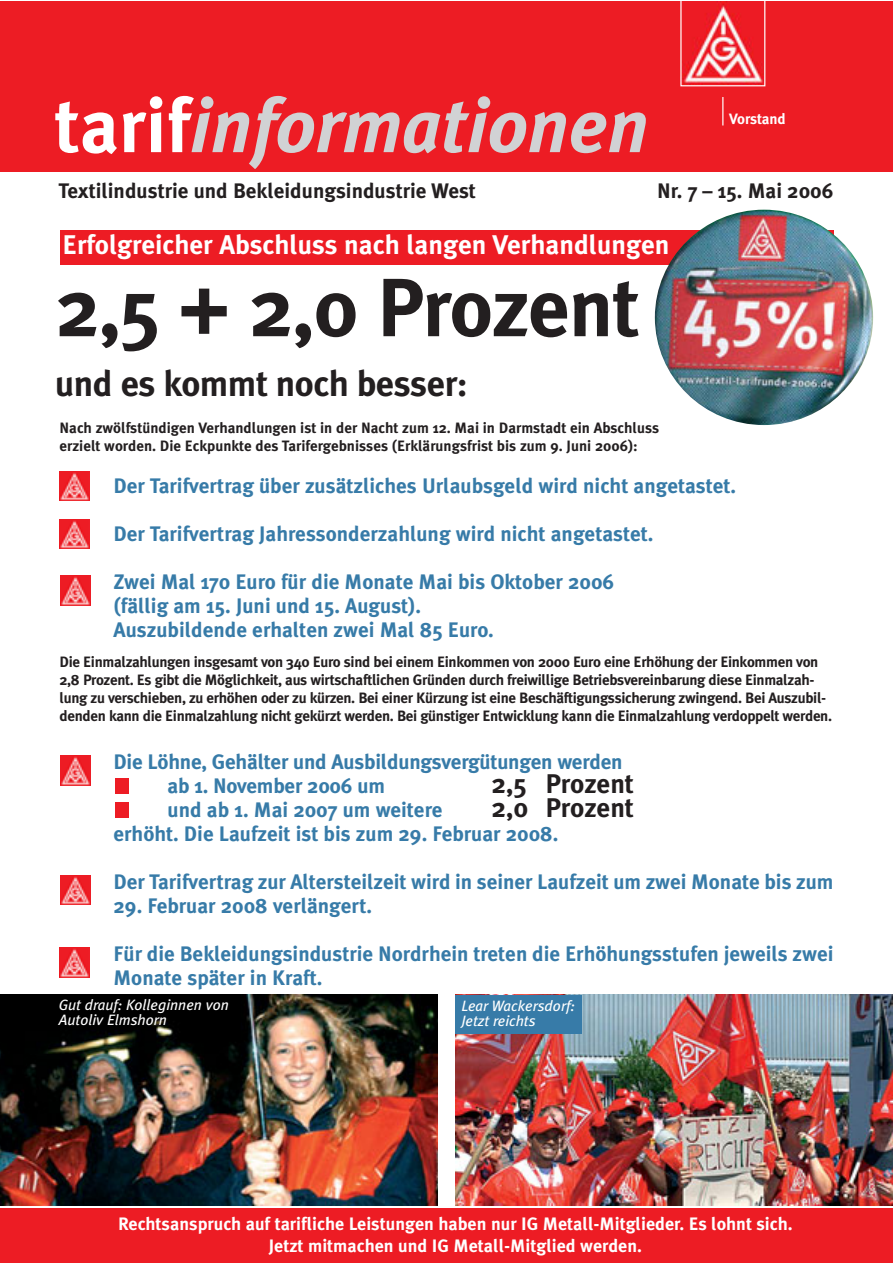
<style>
.page{position:relative;width:893px;height:1263px;background:#fff}
.page>*{position:absolute;margin:0;border:0;box-sizing:border-box;transform-origin:0 0}
.t1{font:700 82.5px "Meta Plus";letter-spacing:-.015em;color:#231f20}
.t2{font:italic 700 75.9px "Meta Plus";color:#d1d2d4}
.t3{font:700 36px "Meta Plus";letter-spacing:-.015em;color:#231f20}
.t4{font:700 27px "Meta Plus";color:#fff}
.t5{font:700 27px "Meta Plus";letter-spacing:-.005em;color:#231f20}
.t6{font:700 21px/24px "Meta Plus";color:#377ba8}
.t7{font:700 21px "Meta Plus";color:#231f20}
.t8{font:700 18px/22.5px "Meta Plus";color:#fff;text-align:center}
.t9{font:700 15px/18px "Meta Plus";letter-spacing:-.02em;color:#231f20}
.t10{font:700 15px/18px "Meta Plus";color:#231f20}
.t11{font:italic 15px/15px "Meta Plus";color:#fff}
.t12{font:700 15px "Meta Plus";letter-spacing:-.01em;color:#fff}
.s1{font-style:normal;color:#fff}
</style>
<div class="page">
<div style="left:0;top:1px;width:893px;height:170px;background:#ed1c24"></div>
<svg style="left:680px;top:1px;width:85px;height:85px"></svg>
<svg style="left:722px;top:97px;width:1px;height:28px"></svg>
<div style="left:60px;top:230px;width:773px;height:34px;background:#ed1c24"></div>
<div style="left:0;top:1208px;width:893px;height:55px;background:#ed1c24"></div>
<img style="left:655px;top:210px;width:218px;height:215px;border-radius:50%">
<img style="left:0;top:995px;width:438px;height:210px">
<img style="left:455px;top:995px;width:438px;height:210px">
<div style="left:455px;top:995px;width:126px;height:38px;background:#377ba8"></div>
<img style="left:60px;top:471px;width:30px;height:30px">
<img style="left:60px;top:575px;width:30px;height:30px">
<img style="left:60px;top:519px;width:30px;height:30px">
<img style="left:60px;top:755px;width:30px;height:30px">
<img style="left:60px;top:875px;width:30px;height:30px">
<img style="left:60px;top:947px;width:30px;height:30px">
<div style="left:115px;top:778px;width:14px;height:15px;background:#ed1c24"></div>
<div style="left:115px;top:802px;width:14px;height:15px;background:#ed1c24"></div>
<h2 class="t2" style="left:54px;top:95px;width:596px"><span class="s1">tarif</span>informationen</h2>
<p class="t7" style="left:59px;top:182px;width:419px">Textilindustrie und Bekleidungsindustrie West</p>
<p class="t12" style="left:729px;top:113px;width:58px">Vorstand</p>
<p class="t7" style="left:657px;top:182px;width:178px">Nr. 7 – 15. Mai 2006</p>
<p class="t4" style="left:63px;top:234px;width:608px">Erfolgreicher Abschluss nach langen Verhandlungen</p>
<h1 class="t1" style="left:55px;top:274px;width:586px">2,5 + 2,0 Prozent</h1>
<h3 class="t3" style="left:55px;top:369px;width:414px">und es kommt noch besser:</h3>
<p class="t10" style="left:60px;top:420px;width:601px">Nach zwölfstündigen Verhandlungen ist in der Nacht zum 12. Mai in Darmstadt ein Abschluss erzielt worden. Die Eckpunkte des Tarifergebnisses (Erklärungsfrist bis zum 9. Juni 2006):</p>
<p class="t6" style="left:114px;top:475px;width:624px">Der Tarifvertrag über zusätzliches Urlaubsgeld wird nicht angetastet.</p>
<p class="t6" style="left:114px;top:523px;width:541px">Der Tarifvertrag Jahressonderzahlung wird nicht angetastet.</p>
<p class="t6" style="left:114px;top:571px;width:502px">Zwei Mal 170 Euro für die Monate Mai bis Oktober 2006 (fällig am 15. Juni und 15. August).<br>Auszubildende erhalten zwei Mal 85 Euro.</p>
<p class="t9" style="left:60px;top:654px;width:774px">Die Einmalzahlungen insgesamt von 340 Euro sind bei einem Einkommen von 2000 Euro eine Erhöhung der Einkommen von 2,8 Prozent. Es gibt die Möglichkeit, aus wirtschaftlichen Gründen durch freiwillige Betriebsvereinbarung diese Einmalzah&shy;lung zu verschieben, zu erhöhen oder zu kürzen. Bei einer Kürzung ist eine Beschäftigungssicherung zwingend. Bei Auszubil&shy;denden kann die Einmalzahlung nicht gekürzt werden. Bei günstiger Entwicklung kann die Einmalzahlung verdoppelt werden.</p>
<p class="t6" style="left:168px;top:751px;width:457px;text-indent:-54px">Die Löhne, Gehälter und Ausbildungsvergütungen werden ab 1. November 2006 um</p>
<p class="t5" style="left:492px;top:773px;width:144px">2,5 Prozent</p>
<p class="t6" style="left:168px;top:799px;width:277px">und ab 1. Mai 2007 um weitere</p>
<p class="t5" style="left:492px;top:797px;width:144px">2,0 Prozent</p>
<p class="t6" style="left:114px;top:823px;width:446px">erhöht. Die Laufzeit ist bis zum 29. Februar 2008.</p>
<p class="t6" style="left:114px;top:871px;width:721px">Der Tarifvertrag zur Altersteilzeit wird in seiner Laufzeit um zwei Monate bis zum</p>
<p class="t6" style="left:114px;top:895px;width:260px">29. Februar 2008 verlängert.</p>
<p class="t6" style="left:114px;top:943px;width:721px">Für die Bekleidungsindustrie Nordrhein treten die Erhöhungsstufen jeweils zwei<br>Monate später in Kraft.</p>
<p class="t11" style="left:59px;top:998px;width:172px">Gut drauf: Kolleginnen von<br>Autoliv Elmshorn</p>
<p class="t11" style="left:461px;top:999px;width:115px">Lear Wackersdorf:<br>Jetzt reichts</p>
<p class="t8" style="left:118px;top:1213px;width:676px">Rechtsanspruch auf tarifliche Leistungen haben nur IG Metall-Mitglieder. Es lohnt sich.<br>Jetzt mitmachen und IG Metall-Mitglied werden.</p>
</div>
